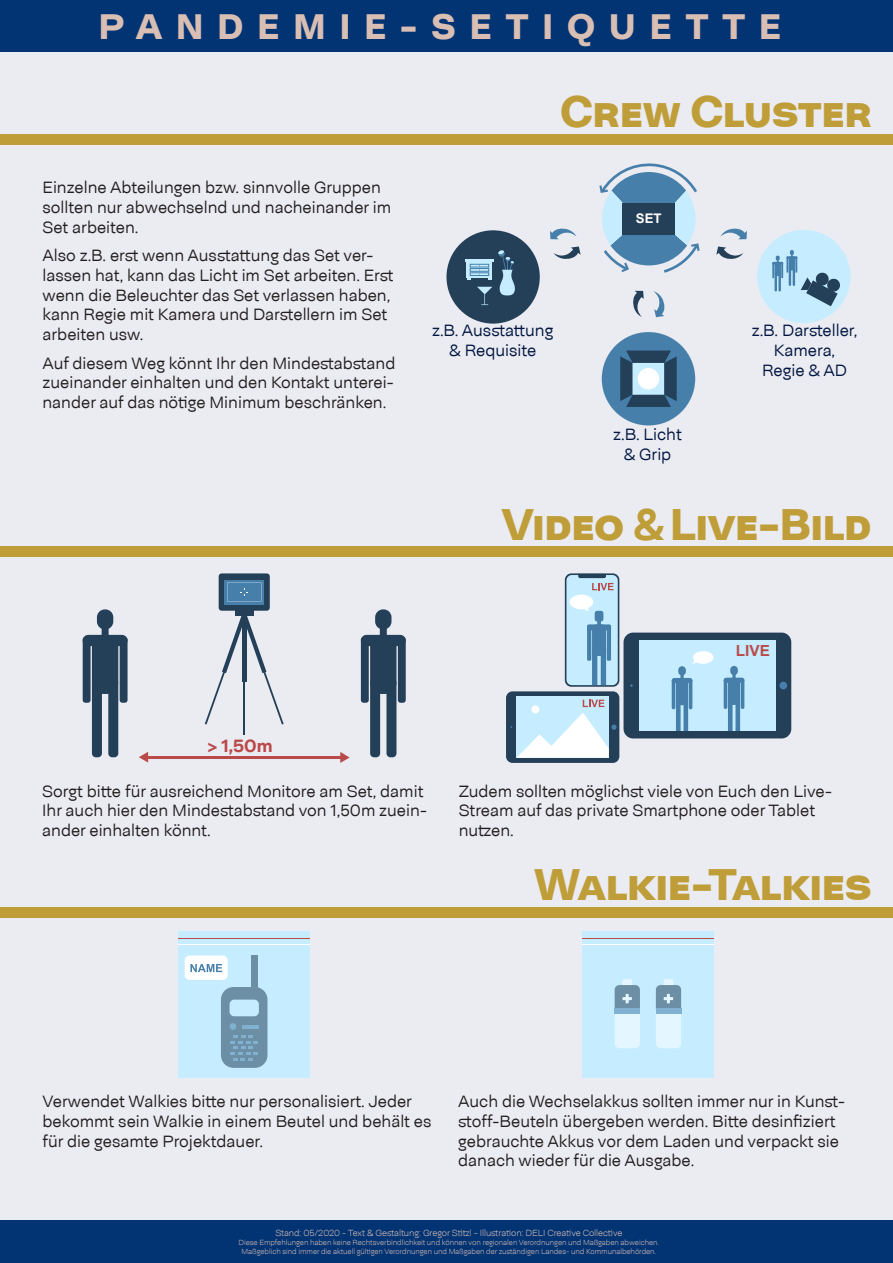
<style>
.page{position:relative;width:893px;height:1263px;background:#ebebf2}
.page>*{position:absolute;margin:0;border:0;box-sizing:border-box;transform-origin:0 0}
.t1{font:900 45px "Neogrotesk SC";letter-spacing:-.01em;color:#bf9e39}
.t2{font:900 36px "Neogrotesk Pro";letter-spacing:.39em;color:#d9beb4}
.t3{font:700 18px "Neogrotesk Pro";color:#ba4a4a}
.t4{font:300 16.5px/19.8px "Neogrotesk Pro";color:#231f20}
.t5{font:300 16.5px/19.8px "Neogrotesk Pro";color:#011640;text-align:center}
.t6{font:700 15.3px "Arial";color:#ba4a4a}
.t7{font:700 13.2px "Arial";color:#fff}
.t8{font:300 9px "Neogrotesk Pro Ult";letter-spacing:-.01em;color:#d9beb4}
.t9{font:300 7.5px/9px "Neogrotesk Pro Ult";letter-spacing:-.01em;color:#d9beb4;text-align:center}
</style>
<div class="page">
<div style="left:0;top:1220px;width:893px;height:43px;background:#023373"></div>
<div style="left:0;top:0;width:893px;height:51px;background:#023373"></div>
<div style="left:0;top:907px;width:893px;height:11px;background:#bf9e39"></div>
<hr style="left:144px;top:756px;width:201px;height:3px;background:#ba4a4a">
<svg style="left:139px;top:752px;width:9px;height:11px"></svg>
<svg style="left:340px;top:752px;width:10px;height:11px"></svg>
<div style="left:97px;top:609px;width:16px;height:20px;background:#244059;border-radius:8px"></div>
<div style="left:83px;top:635px;width:45px;height:11px;background:#244059;border-radius:6px"></div>
<div style="left:92px;top:635px;width:26px;height:59px;background:#244059;border-radius:12px"></div>
<div style="left:102px;top:624px;width:7px;height:17px;background:#244059;border-radius:2px"></div>
<div style="left:108px;top:679px;width:10px;height:78px;background:#244059;border-radius:4px"></div>
<div style="left:92px;top:679px;width:10px;height:78px;background:#244059;border-radius:4px"></div>
<div style="left:120px;top:637px;width:8px;height:66px;background:#244059;border-radius:3px"></div>
<div style="left:83px;top:637px;width:8px;height:66px;background:#244059;border-radius:3px"></div>
<div style="left:375px;top:609px;width:16px;height:20px;background:#244059;border-radius:8px"></div>
<div style="left:361px;top:635px;width:45px;height:11px;background:#244059;border-radius:6px"></div>
<div style="left:370px;top:635px;width:26px;height:59px;background:#244059;border-radius:12px"></div>
<div style="left:380px;top:624px;width:7px;height:17px;background:#244059;border-radius:2px"></div>
<div style="left:386px;top:679px;width:10px;height:78px;background:#244059;border-radius:4px"></div>
<div style="left:370px;top:679px;width:10px;height:78px;background:#244059;border-radius:4px"></div>
<div style="left:398px;top:637px;width:8px;height:66px;background:#244059;border-radius:3px"></div>
<div style="left:361px;top:637px;width:8px;height:66px;background:#244059;border-radius:3px"></div>
<div style="left:235px;top:610px;width:18px;height:5px;background:#244059"></div>
<hr style="left:243px;top:651px;width:2px;height:84px;background:#244059">
<svg style="left:205px;top:612px;width:79px;height:112px"></svg>
<div style="left:219px;top:573px;width:51px;height:38px;background:#244059;border-radius:3px"></div>
<div style="left:224px;top:580px;width:40px;height:24px;background:#467faa"></div>
<svg style="left:227px;top:582px;width:34px;height:20px"></svg>
<div style="left:0;top:546px;width:893px;height:11px;background:#bf9e39"></div>
<svg style="left:599px;top:163px;width:101px;height:110px"></svg>
<svg style="left:602px;top:332px;width:93px;height:93px"></svg>
<div style="left:638px;top:368px;width:21px;height:21px;background:#fff;border-radius:50%"></div>
<div style="left:446px;top:230px;width:94px;height:94px;background:#244059;border-radius:50%"></div>
<hr style="left:489px;top:261px;width:3px;height:19px;background:#c5edff">
<hr style="left:467px;top:261px;width:3px;height:19px;background:#c5edff">
<svg style="left:469px;top:262px;width:21px;height:16px"></svg>
<div style="left:470px;top:268px;width:19px;height:3px;border:1px solid #467faa"></div>
<div style="left:470px;top:264px;width:19px;height:3px;border:1px solid #467faa"></div>
<hr style="left:465px;top:259px;width:29px;height:3px;background:#c5edff">
<div style="left:470px;top:273px;width:19px;height:3px;border:1px solid #467faa"></div>
<svg style="left:477px;top:287px;width:15px;height:18px"></svg>
<svg style="left:498px;top:250px;width:17px;height:45px"></svg>
<div style="left:757px;top:230px;width:93px;height:93px;background:#c5edff;border-radius:50%"></div>
<svg style="left:772px;top:250px;width:69px;height:56px"></svg>
<svg style="left:550px;top:228px;width:26px;height:11px"></svg>
<svg style="left:553px;top:246px;width:28px;height:13px"></svg>
<svg style="left:720px;top:228px;width:27px;height:11px"></svg>
<svg style="left:716px;top:246px;width:27px;height:13px"></svg>
<svg style="left:653px;top:291px;width:12px;height:26px"></svg>
<svg style="left:633px;top:291px;width:11px;height:26px"></svg>
<div style="left:0;top:134px;width:893px;height:11px;background:#bf9e39"></div>
<svg style="left:565px;top:573px;width:54px;height:114px"></svg>
<div style="left:566px;top:575px;width:52px;height:110px;background:#c5edff;border-radius:5px"></div>
<svg style="left:578px;top:574px;width:36px;height:16px"></svg>
<div style="left:595px;top:611px;width:8px;height:10px;background:#467faa;border-radius:3px"></div>
<div style="left:587px;top:624px;width:24px;height:6px;background:#467faa;border-radius:2px"></div>
<div style="left:592px;top:624px;width:14px;height:32px;background:#467faa;border-radius:4px"></div>
<svg style="left:597px;top:621px;width:4px;height:3px"></svg>
<svg style="left:592px;top:654px;width:14px;height:31px"></svg>
<hr style="left:587px;top:625px;width:4px;height:36px;background:#467faa">
<hr style="left:607px;top:625px;width:4px;height:36px;background:#467faa">
<div style="left:570px;top:595px;width:23px;height:14px;background:#fff;border-radius:50%"></div>
<svg style="left:583px;top:608px;width:6px;height:3px"></svg>
<div style="left:623px;top:633px;width:168px;height:105px;background:#244059;border-radius:10px"></div>
<div style="left:639px;top:640px;width:137px;height:91px;background:#c5edff"></div>
<div style="left:779px;top:682px;width:8px;height:7px;background:#467faa;border-radius:50%"></div>
<div style="left:678px;top:666px;width:8px;height:9px;background:#467faa;border-radius:4px"></div>
<div style="left:672px;top:678px;width:20px;height:5px;background:#467faa;border-radius:3px"></div>
<div style="left:676px;top:678px;width:12px;height:27px;background:#467faa;border-radius:6px"></div>
<svg style="left:680px;top:675px;width:4px;height:3px"></svg>
<svg style="left:676px;top:701px;width:12px;height:30px"></svg>
<hr style="left:689px;top:679px;width:3px;height:30px;background:#467faa;border-radius:2px">
<hr style="left:672px;top:679px;width:3px;height:30px;background:#467faa;border-radius:2px">
<div style="left:730px;top:666px;width:8px;height:9px;background:#467faa;border-radius:4px"></div>
<div style="left:724px;top:678px;width:20px;height:5px;background:#467faa;border-radius:3px"></div>
<div style="left:728px;top:678px;width:12px;height:27px;background:#467faa;border-radius:6px"></div>
<svg style="left:732px;top:674px;width:4px;height:4px"></svg>
<svg style="left:728px;top:701px;width:12px;height:30px"></svg>
<hr style="left:741px;top:679px;width:3px;height:30px;background:#467faa;border-radius:2px">
<hr style="left:724px;top:679px;width:3px;height:30px;background:#467faa;border-radius:2px">
<div style="left:693px;top:651px;width:20px;height:13px;background:#fff;border-radius:50%"></div>
<svg style="left:692px;top:659px;width:8px;height:6px"></svg>
<div style="left:506px;top:691px;width:113px;height:72px;background:#244059;border-radius:6px"></div>
<div style="left:517px;top:696px;width:92px;height:62px;background:#c5edff"></div>
<svg style="left:511px;top:700px;width:106px;height:58px"></svg>
<svg style="left:178px;top:931px;width:132px;height:146px;background:#b4dbee"></svg>
<hr style="left:178px;top:943px;width:132px;height:1px;background:#fff">
<hr style="left:178px;top:938px;width:132px;height:1px;background:#ba4a4a">
<div style="left:185px;top:955px;width:43px;height:25px;background:#fff;border-radius:5px"></div>
<svg style="left:190px;top:964px;width:32px;height:8px"></svg>
<svg style="left:582px;top:931px;width:132px;height:146px;background:#c2e7f9"></svg>
<hr style="left:582px;top:943px;width:132px;height:1px;background:#fff">
<hr style="left:582px;top:938px;width:132px;height:1px;background:#ba4a4a">
<h2 class="t2" style="left:99px;top:3px;width:684px">PANDEMIE-SETIQUETTE</h2>
<p class="t4" style="left:43px;top:178px;width:350px">Einzelne Abteilungen bzw. sinnvolle Gruppen sollten nur abwechselnd und nacheinander im<br>Set arbeiten.</p>
<p class="t4" style="left:43px;top:245px;width:353px">Also z.B. erst wenn Ausstattung das Set ver&shy;lassen hat, kann das Licht im Set arbeiten. Erst wenn die Beleuchter das Set verlassen haben, kann Regie mit Kamera und Darstellern im Set arbeiten usw.</p>
<p class="t4" style="left:43px;top:353px;width:354px;text-align:justify">Auf diesem Weg könnt Ihr den Mindestabstand zueinander einhalten und den Kontakt unterei&shy;nander auf das nötige Minimum beschränken.</p>
<h1 class="t1" style="left:560px;top:83px;width:313px">Crew Cluster</h1>
<p class="t5" style="left:432px;top:320px;width:123px">z.B. Ausstattung &amp; Requisite</p>
<p class="t7" style="left:636px;top:209px;width:27px">SET</p>
<p class="t5" style="left:613px;top:424px;width:70px">z.B. Licht &amp; Grip</p>
<p class="t5" style="left:752px;top:321px;width:107px">z.B. Darsteller,<br>Kamera,<br>Regie &amp; AD</p>
<h1 class="t1" style="left:502px;top:495px;width:372px">Video &amp; Live-Bild</h1>
<p class="t3" style="left:208px;top:735px;width:66px">&gt; 1,50m</p>
<p class="t6" style="left:736px;top:640px;width:36px">LIVE</p>
<p class="t4" style="left:42px;top:781px;width:387px">Sorgt bitte für ausreichend Monitore am Set, damit<br>Ihr auch hier den Mindestabstand von 1,50m zuein&shy;ander einhalten könnt.</p>
<p class="t4" style="left:459px;top:781px;width:375px">Zudem sollten möglichst viele von Euch den Live-<br>Stream auf das private Smartphone oder Tablet nutzen.</p>
<h1 class="t1" style="left:535px;top:855px;width:339px">Walkie-Talkies</h1>
<p class="t4" style="left:43px;top:1091px;width:390px">Verwendet Walkies bitte nur personalisiert. Jeder bekommt sein Walkie in einem Beutel und behält es für die gesamte Projektdauer.</p>
<p class="t4" style="left:458px;top:1091px;width:389px">Auch die Wechselakkus sollten immer nur in Kunst&shy;stoff-Beuteln übergeben werden. Bitte desinfiziert gebrauchte Akkus vor dem Laden und verpackt sie danach wieder für die Ausgabe.</p>
<p class="t8" style="left:275px;top:1227px;width:349px">Stand: 05/2020 - Text &amp; Gestaltung: Gregor Stitzl - Illustration: DELI Creative Collective</p>
<p class="t9" style="left:239px;top:1238px;width:422px">Diese Empfehlungen haben keine Rechtsverbindlichkeit und können von regionalen Verordnungen und Maßgaben abweichen.<br>Maßgeblich sind immer die aktuell gültigen Verordnungen und Maßgaben der zuständigen Landes- und Kommunalbehörden.</p>
</div>
